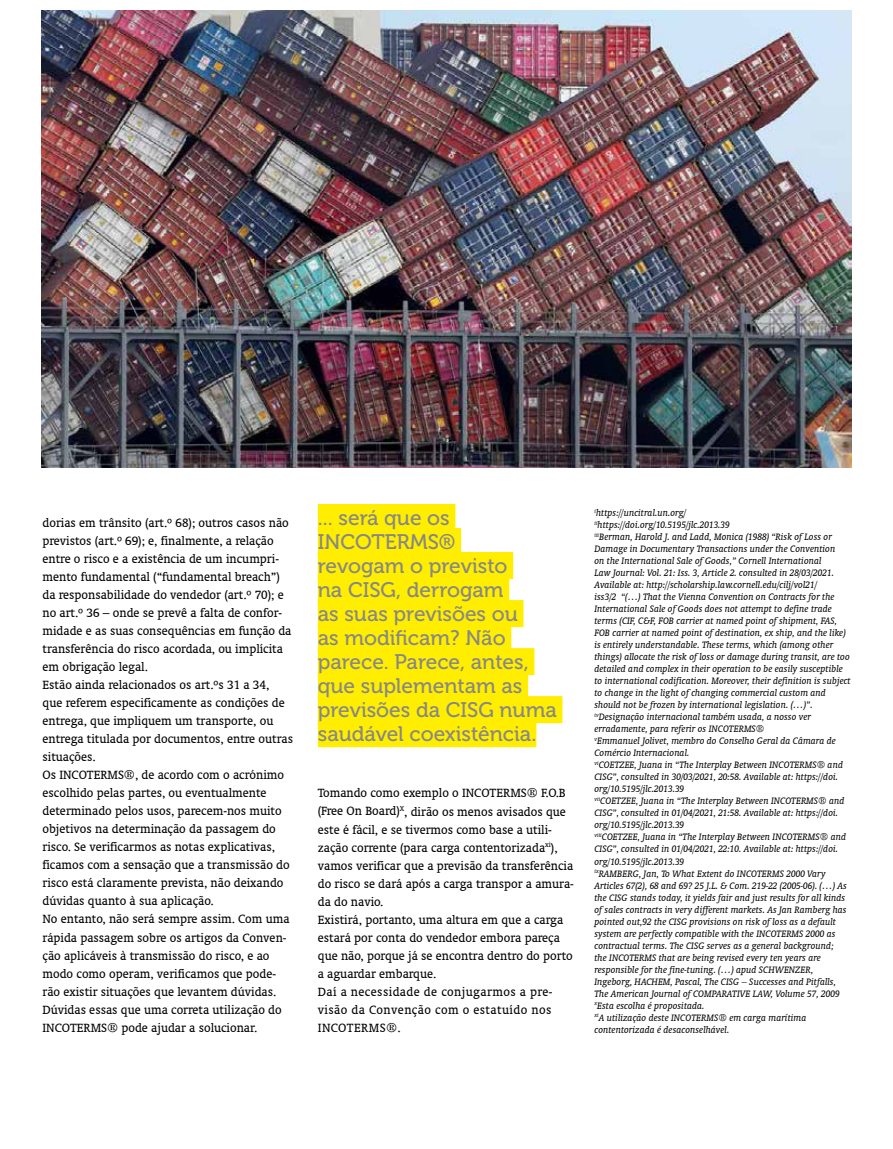
<style>
.page{position:relative;width:893px;height:1149px;background:#fff}
.page>*{position:absolute;margin:0;border:0;box-sizing:border-box;transform-origin:0 0}
.t1{font:21px/24px "Museo 500";color:#878787}
.t2{font:13.5px/18px "Oranda BT";color:#000}
.t3{font:italic 10.5px/12px "Oranda BT";color:#000}
</style>
<div class="page">
<div style="left:318px;top:504px;width:137px;height:27px;background:#fe0"></div>
<div style="left:318px;top:528px;width:143px;height:27px;background:#fe0"></div>
<div style="left:318px;top:552px;width:195px;height:27px;background:#fe0"></div>
<div style="left:318px;top:576px;width:191px;height:27px;background:#fe0"></div>
<div style="left:318px;top:600px;width:205px;height:27px;background:#fe0"></div>
<div style="left:318px;top:624px;width:193px;height:27px;background:#fe0"></div>
<div style="left:318px;top:648px;width:216px;height:27px;background:#fe0"></div>
<div style="left:318px;top:672px;width:210px;height:27px;background:#fe0"></div>
<div style="left:318px;top:696px;width:244px;height:27px;background:#fe0"></div>
<div style="left:318px;top:720px;width:218px;height:27px;background:#fe0"></div>
<img style="left:42px;top:11px;width:809px;height:456px">
<p class="t2" style="left:43px;top:513px;width:252px">dorias em trânsito (art.º 68); outros casos não previstos (art.º 69); e, finalmente, a relação entre o risco e a existência de um incumpri&shy;mento fundamental (“fundamental breach”) da responsabilidade do vendedor (art.º 70); e no art.º 36 – onde se prevê a falta de confor&shy;midade e as suas consequências em função da transferência do risco acordada, ou implícita em obrigação legal.<br>Estão ainda relacionados os art.ºs 31 a 34,<br>que referem especificamente as condições de entrega, que impliquem um transporte, ou entrega titulada por documentos, entre outras situações.<br>Os INCOTERMS®, de acordo com o acrónimo escolhido pelas partes, ou eventualmente determinado pelos usos, parecem-nos muito objetivos na determinação da passagem do risco. Se verificarmos as notas explicativas, ficamos com a sensação que a transmissão do risco está claramente prevista, não deixando dúvidas quanto à sua aplicação.<br>No entanto, não será sempre assim. Com uma rápida passagem sobre os artigos da Conven&shy;ção aplicáveis à transmissão do risco, e ao modo como operam, verificamos que pode&shy;rão existir situações que levantem dúvidas.<br>Dúvidas essas que uma correta utilização do INCOTERMS® pode ajudar a solucionar.</p>
<h1 class="t1" style="left:318px;top:506px;width:240px">... será que os<br>INCOTERMS®<br>revogam o previsto<br>na CISG, derrogam<br>as suas previsões ou<br>as modificam? Não parece. Parece, antes, que suplementam as previsões da CISG numa saudável coexistência.</h1>
<p class="t2" style="left:318px;top:783px;width:258px">Tomando como exemplo o INCOTERMS® F.O.B (Free On Board)<sup>X</sup>, dirão os menos avisados que este é fácil, e se tivermos como base a utili&shy;zação corrente (para carga contentorizada<sup>xi</sup>), vamos verificar que a previsão da transferência do risco se dará após a carga transpor a amura&shy;da do navio.<br>Existirá, portanto, uma altura em que a carga estará por conta do vendedor embora pareça que não, porque já se encontra dentro do porto a aguardar embarque.<br>Daí a necessidade de conjugarmos a pre&shy;visão da Convenção com o estatuído nos INCOTERMS®.</p>
<p class="t3" style="left:594px;top:506px;width:258px"><sup>i</sup>https://uncitral.un.org/<br><sup>ii</sup>https://doi.org/10.5195/jlc.2013.39<br><sup>iii</sup>Berman, Harold J. and Ladd, Monica (1988) “Risk of Loss or Damage in Documentary Transactions under the Convention<br>on the International Sale of Goods,” Cornell International<br>Law Journal: Vol. 21: Iss. 3, Article 2. consulted in 28/03/2021.<br>Available at: http://scholarship.law.cornell.edu/cilj/vol21/<br>iss3/2 “(…) That the Vienna Convention on Contracts for the International Sale of Goods does not attempt to define trade terms (CIF, C&amp;F, FOB carrier at named point of shipment, FAS, FOB carrier at named point of destination, ex ship, and the like) is entirely understandable. These terms, which (among other things) allocate the risk of loss or damage during transit, are too detailed and complex in their operation to be easily susceptible to international codification. Moreover, their definition is subject to change in the light of changing commercial custom and should not be frozen by international legislation. (…)”. <sup>iv</sup>Designação internacional também usada, a nosso ver erradamente, para referir os INCOTERMS®<br><sup>v</sup>Emmanuel Jolivet, membro do Conselho Geral da Câmara de Comércio Internacional.<br><sup>vi</sup>COETZEE, Juana in “The Interplay Between INCOTERMS® and CISG”, consulted in 30/03/2021, 20:58. Available at: https://doi. org/10.5195/jlc.2013.39<br><sup>vii</sup>COETZEE, Juana in “The Interplay Between INCOTERMS® and CISG”, consulted in 01/04/2021, 21:58. Available at: https://doi. org/10.5195/jlc.2013.39<br><sup>viii</sup>COETZEE, Juana in “The Interplay Between INCOTERMS® and CISG”, consulted in 01/04/2021, 22:10. Available at: https://doi. org/10.5195/jlc.2013.39<br><sup>ix</sup>RAMBERG, Jan, To What Extent do INCOTERMS 2000 Vary Articles 67(2), 68 and 69? 25 J.L. &amp; Com. 219-22 (2005-06). (…) As the CISG stands today, it yields fair and just results for all kinds of sales contracts in very different markets. As Jan Ramberg has pointed out,92 the CISG provisions on risk of loss as a default system are perfectly compatible with the INCOTERMS 2000 as contractual terms. The CISG serves as a general background;<br>the INCOTERMS that are being revised every ten years are responsible for the fine-tuning. (…) apud SCHWENZER, Ingeborg, HACHEM, Pascal, The CISG – Successes and Pitfalls, The American Journal of COMPARATIVE LAW, Volume 57, 2009 <sup>x</sup>Esta escolha é propositada.<br><sup>xi</sup>A utilização deste INCOTERMS® em carga marítima contentorizada é desaconselhável.</p>
</div>
